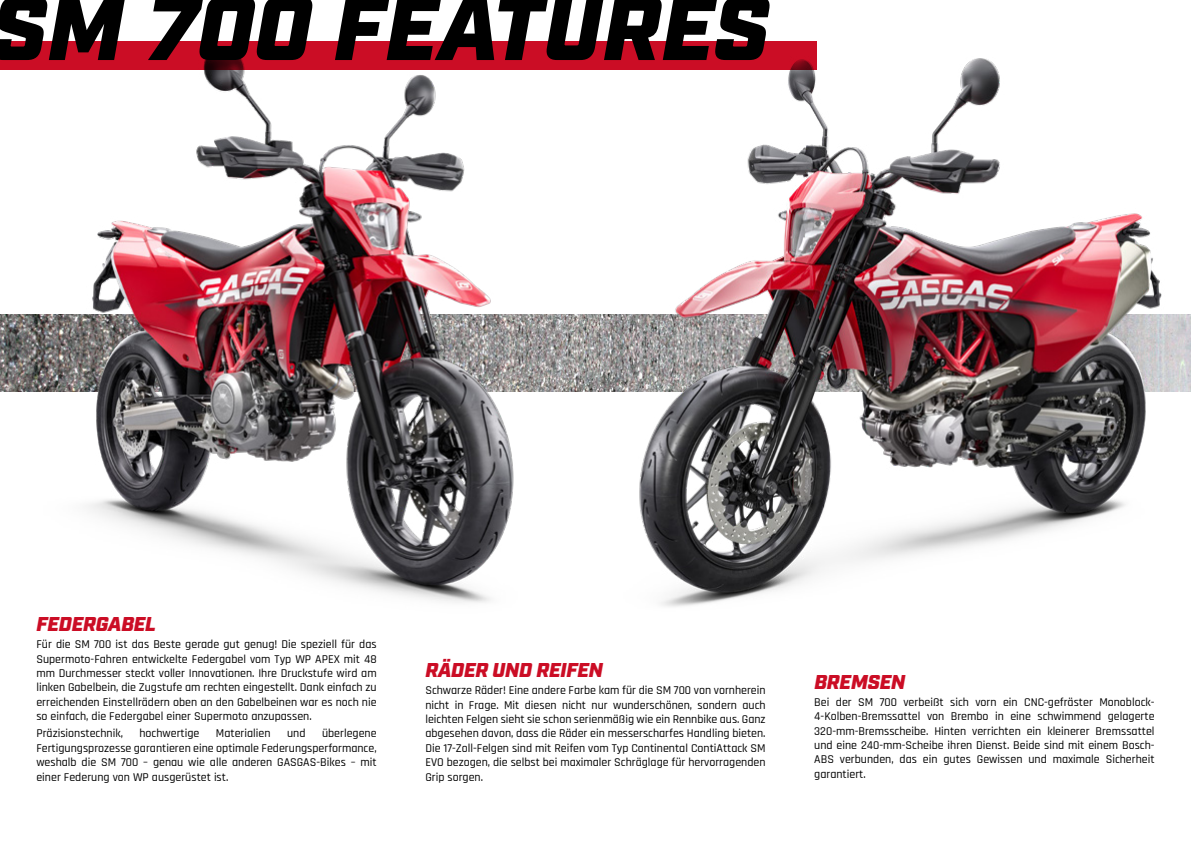
<style>
.page{position:relative;width:1191px;height:842px;background:#fff}
.page>*{position:absolute;margin:0;border:0;box-sizing:border-box;transform-origin:0 0}
.t1{font:italic 900 90px "Industry";letter-spacing:.01em;color:#000}
.t2{font:italic 900 20px "Industry";letter-spacing:-.01em;color:#cb0d25}
.t3{font:500 12px/14.4px "Rajdhani";color:#000;text-align:justify}
</style>
<div class="page">
<img style="left:0;top:69px;width:405px;height:526px">
<img style="left:405px;top:41px;width:786px;height:566px">
<div style="left:0;top:41px;width:816px;height:28px;background:#cb0d25"></div>
<h1 class="t1" style="left:-8px;top:-25px;width:778px">SM 700 FEATURES</h1>
<h2 class="t2" style="left:36px;top:612px;width:121px">FEDERGABEL</h2>
<p class="t3" style="left:36px;top:637px;width:342px">Für die SM 700 ist das Beste gerade gut genug! Die speziell für das Supermoto-Fahren entwickelte Federgabel vom Typ WP APEX mit 48 mm Durchmesser steckt voller Innovationen. Ihre Druckstufe wird am linken Gabelbein, die Zugstufe am rechten eingestellt. Dank einfach zu erreichenden Einstellrädern oben an den Gabelbeinen war es noch nie so einfach, die Federgabel einer Supermoto anzupassen.</p>
<p class="t3" style="left:36px;top:727px;width:88px">Präzisionstechnik,</p>
<p class="t3" style="left:139px;top:727px;width:61px">hochwertige</p>
<p class="t3" style="left:216px;top:727px;width:56px">Materialien</p>
<p class="t3" style="left:287px;top:727px;width:20px">und</p>
<p class="t3" style="left:36px;top:727px;width:342px;text-indent:286px">überlegene Fertigungsprozesse garantieren eine optimale Federungsperformance, weshalb die SM 700 – genau wie alle anderen GASGAS-Bikes – mit einer Federung von WP ausgerüstet ist.</p>
<h2 class="t2" style="left:425px;top:658px;width:179px">RÄDER UND REIFEN</h2>
<p class="t3" style="left:425px;top:683px;width:342px">Schwarze Räder! Eine andere Farbe kam für die SM 700 von vornherein nicht in Frage. Mit diesen nicht nur wunderschönen, sondern auch leichten Felgen sieht sie schon serienmäßig wie ein Rennbike aus. Ganz abgesehen davon, dass die Räder ein messerscharfes Handling bieten.<br>Die 17-Zoll-Felgen sind mit Reifen vom Typ Continental ContiAttack SM EVO bezogen, die selbst bei maximaler Schräglage für hervorragenden Grip sorgen.</p>
<h2 class="t2" style="left:814px;top:670px;width:92px">BREMSEN</h2>
<p class="t3" style="left:814px;top:695px;width:342px">Bei der SM 700 verbeißt sich vorn ein CNC-gefräster Monoblock-4-Kolben-Bremssattel von Brembo in eine schwimmend gelagerte 320-mm-Bremsscheibe. Hinten verrichten ein kleinerer Bremssattel und eine 240-mm-Scheibe ihren Dienst. Beide sind mit einem Bosch-ABS verbunden, das ein gutes Gewissen und maximale Sicherheit garantiert.</p>
</div>
